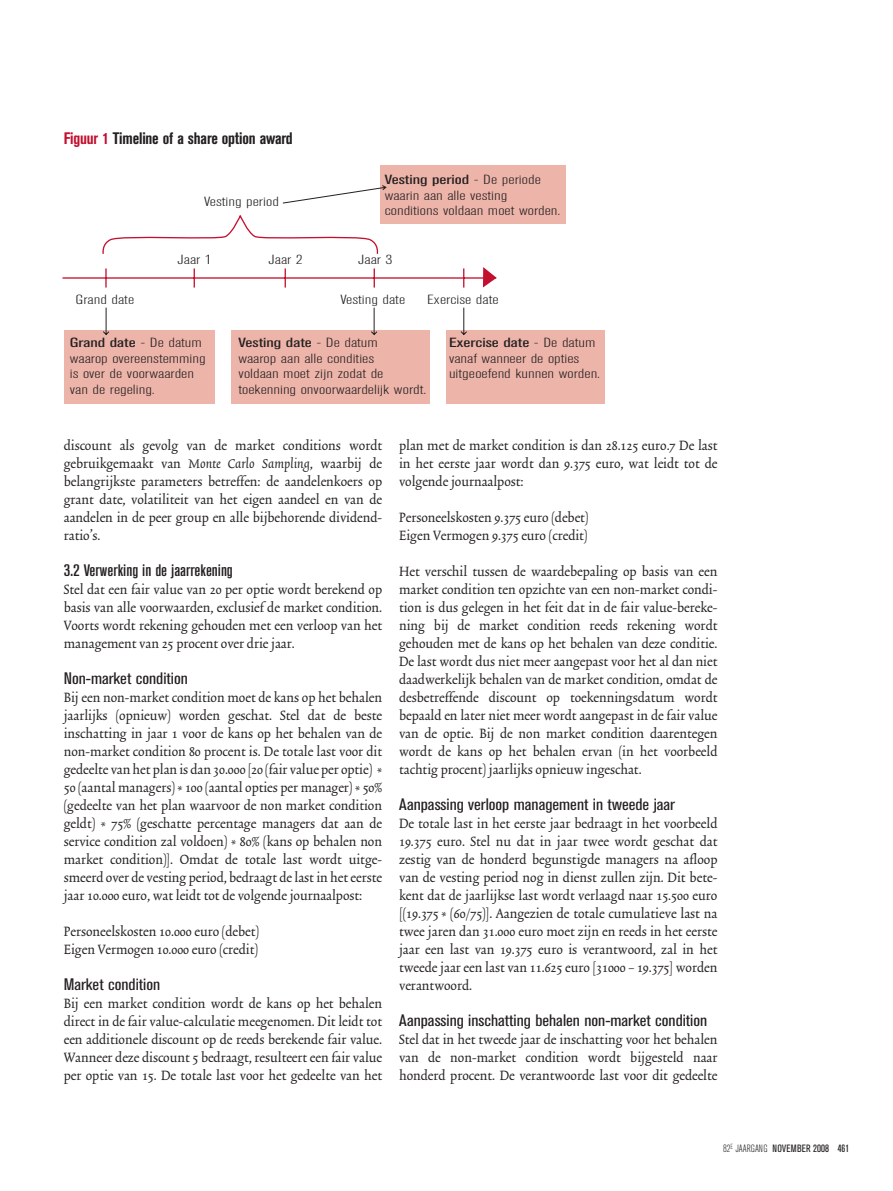
<style>
.page{position:relative;width:893px;height:1191px;background:#fff}
.page>*{position:absolute;margin:0;border:0;box-sizing:border-box;transform-origin:0 0}
.t1{font:condensed 16.5px "Akzidenz Grotesk BE";color:#231f20;scale:1.15 1}
.t2{font:700 condensed 16.5px "Akzidenz Grotesk BE";letter-spacing:-.01em;color:#231f20}
.t3{font:500 condensed 16.5px "Akzidenz Grotesk BE";color:#231f20;scale:1.15 1}
.t4{font:15.9px/18px "Trinite No 2 Rom Con";color:#231f20;text-align:justify}
.t5{font:300 condensed 13.2px/15.9px "Akzidenz Grotesk BE";color:#231f20;scale:1.5 1}
.t6{font:condensed 10.5px "Akzidenz Grotesk BE";letter-spacing:.02em;color:#231f20}
.s1{color:#c3102f}
.s2{font-weight:400}
.s3{font-style:italic}
.s4{font-weight:300}
.s5{font-weight:500}
</style>
<div class="page">
<hr style="left:63px;top:277px;width:432px;height:2px;background:#c3102f">
<svg style="left:105px;top:269px;width:2px;height:18px"></svg>
<svg style="left:194px;top:269px;width:1px;height:18px"></svg>
<svg style="left:285px;top:269px;width:1px;height:18px"></svg>
<svg style="left:374px;top:269px;width:1px;height:18px"></svg>
<svg style="left:463px;top:269px;width:1px;height:18px"></svg>
<svg style="left:102px;top:215px;width:277px;height:39px"></svg>
<div style="left:380px;top:166px;width:186px;height:58px;background:#edb4a9"></div>
<svg style="left:282px;top:185px;width:105px;height:19px"></svg>
<div style="left:231px;top:330px;width:199px;height:73px;background:#edb4a9"></div>
<div style="left:446px;top:330px;width:159px;height:73px;background:#edb4a9"></div>
<div style="left:64px;top:330px;width:151px;height:73px;background:#edb4a9"></div>
<svg style="left:483px;top:267px;width:14px;height:20px"></svg>
<svg style="left:103px;top:307px;width:364px;height:28px"></svg>
<p class="t2" style="left:64px;top:132px;width:231px"><span class="s1">Figuur 1</span> Timeline of a share option award</p>
<p class="t5" style="left:204px;top:194px;width:52px">Vesting period</p>
<p class="t5" style="left:385px;top:172px;width:119px"><span class="s2">Vesting period</span> - De periode waarin aan alle vesting conditions voldaan moet worden.</p>
<p class="t5" style="left:177px;top:252px;width:25px">Jaar 1</p>
<p class="t5" style="left:268px;top:252px;width:25px">Jaar 2</p>
<p class="t5" style="left:358px;top:252px;width:25px">Jaar 3</p>
<p class="t5" style="left:76px;top:293px;width:41px">Grand date</p>
<p class="t5" style="left:340px;top:293px;width:45px">Vesting date</p>
<p class="t5" style="left:427px;top:293px;width:49px">Exercise date</p>
<p class="t5" style="left:70px;top:335px;width:92px"><span class="s2">Grand date</span> - De datum waarop overeenstemming is over de voorwaarden van de regeling.</p>
<p class="t5" style="left:238px;top:335px;width:127px"><span class="s2">Vesting date</span> - De datum<br>waarop aan alle condities<br>voldaan moet zijn zodat de toekenning onvoorwaardelijk wordt.</p>
<p class="t5" style="left:449px;top:335px;width:102px"><span class="s2">Exercise date</span> - De datum vanaf wanneer de opties uitgeoefend kunnen worden.</p>
<p class="t4" style="left:64px;top:437px;width:320px">discount als gevolg van de market conditions wordt gebruikgemaakt van <span class="s3">Monte Carlo Sampling</span>, waarbij de belangrijkste parameters betreffen: de aandelenkoers op grant date, volatiliteit van het eigen aandeel en van de aandelen in de peer group en alle bijbehorende dividend&shy;ratio’s.</p>
<p class="t3" style="left:64px;top:564px;width:149px">3.2 Verwerking in de jaarrekening</p>
<p class="t4" style="left:64px;top:581px;width:320px">Stel dat een fair value van 20 per optie wordt berekend op basis van alle voorwaarden, exclusief de market condition.<br>Voorts wordt rekening gehouden met een verloop van het management van 25 procent over drie jaar.</p>
<p class="t1" style="left:64px;top:672px;width:109px">Non-market condition</p>
<p class="t4" style="left:64px;top:689px;width:320px">Bij een non-market condition moet de kans op het behalen jaarlijks (opnieuw) worden geschat. Stel dat de beste inschatting in jaar 1 voor de kans op het behalen van de non-market condition 80 procent is. De totale last voor dit gedeelte van het plan is dan 30.000 [20 (fair value per optie) * 50 (aantal managers) * 100 (aantal opties per manager) * 50% (gedeelte van het plan waarvoor de non market condition geldt) * 75% (geschatte percentage managers dat aan de service condition zal voldoen) * 80% (kans op behalen non market condition)]. Omdat de totale last wordt uitge&shy;smeerd over de vesting period, bedraagt de last in het eerste jaar 10.000 euro, wat leidt tot de volgende journaalpost:</p>
<p class="t4" style="left:64px;top:923px;width:197px">Personeelskosten 10.000 euro (debet)<br>Eigen Vermogen 10.000 euro (credit)</p>
<p class="t1" style="left:64px;top:978px;width:85px">Market condition</p>
<p class="t4" style="left:64px;top:995px;width:320px">Bij een market condition wordt de kans op het behalen direct in de fair value-calculatie meegenomen. Dit leidt tot een additionele discount op de reeds berekende fair value.<br>Wanneer deze discount 5 bedraagt, resulteert een fair value per optie van 15. De totale last voor het gedeelte van het</p>
<p class="t4" style="left:399px;top:437px;width:320px">plan met de market condition is dan 28.125 euro.7 De last in het eerste jaar wordt dan 9.375 euro, wat leidt tot de volgende journaalpost:</p>
<p class="t4" style="left:399px;top:509px;width:191px">Personeelskosten 9.375 euro (debet)<br>Eigen Vermogen 9.375 euro (credit)</p>
<p class="t4" style="left:399px;top:563px;width:320px">Het verschil tussen de waardebepaling op basis van een market condition ten opzichte van een non-market condi&shy;tion is dus gelegen in het feit dat in de fair value-bereke&shy;ning bij de market condition reeds rekening wordt gehouden met de kans op het behalen van deze conditie.<br>De last wordt dus niet meer aangepast voor het al dan niet daadwerkelijk behalen van de market condition, omdat de desbetreffende discount op toekenningsdatum wordt bepaald en later niet meer wordt aangepast in de fair value van de optie. Bij de non market condition daarentegen wordt de kans op het behalen ervan (in het voorbeeld tachtig procent) jaarlijks opnieuw ingeschat.</p>
<p class="t1" style="left:399px;top:798px;width:241px">Aanpassing verloop management in tweede jaar</p>
<p class="t4" style="left:399px;top:815px;width:320px">De totale last in het eerste jaar bedraagt in het voorbeeld 19.375 euro. Stel nu dat in jaar twee wordt geschat dat zestig van de honderd begunstigde managers na afloop van de vesting period nog in dienst zullen zijn. Dit bete&shy;kent dat de jaarlijkse last wordt verlaagd naar 15.500 euro [(19.375 * (60/75)]. Aangezien de totale cumulatieve last na twee jaren dan 31.000 euro moet zijn en reeds in het eerste jaar een last van 19.375 euro is verantwoord, zal in het tweede jaar een last van 11.625 euro [31000 – 19.375] worden verantwoord.</p>
<p class="t1" style="left:399px;top:1014px;width:269px">Aanpassing inschatting behalen non-market condition</p>
<p class="t4" style="left:399px;top:1031px;width:320px">Stel dat in het tweede jaar de inschatting voor het behalen van de non-market condition wordt bijgesteld naar honderd procent. De verantwoorde last voor dit gedeelte</p>
<p class="t6" style="left:723px;top:1145px;width:127px"><span class="s4">82</span><sup>E</sup> <span class="s4">JAARGANG</span> NOVEMBER 2008 <span class="s5">461</span></p>
</div>
